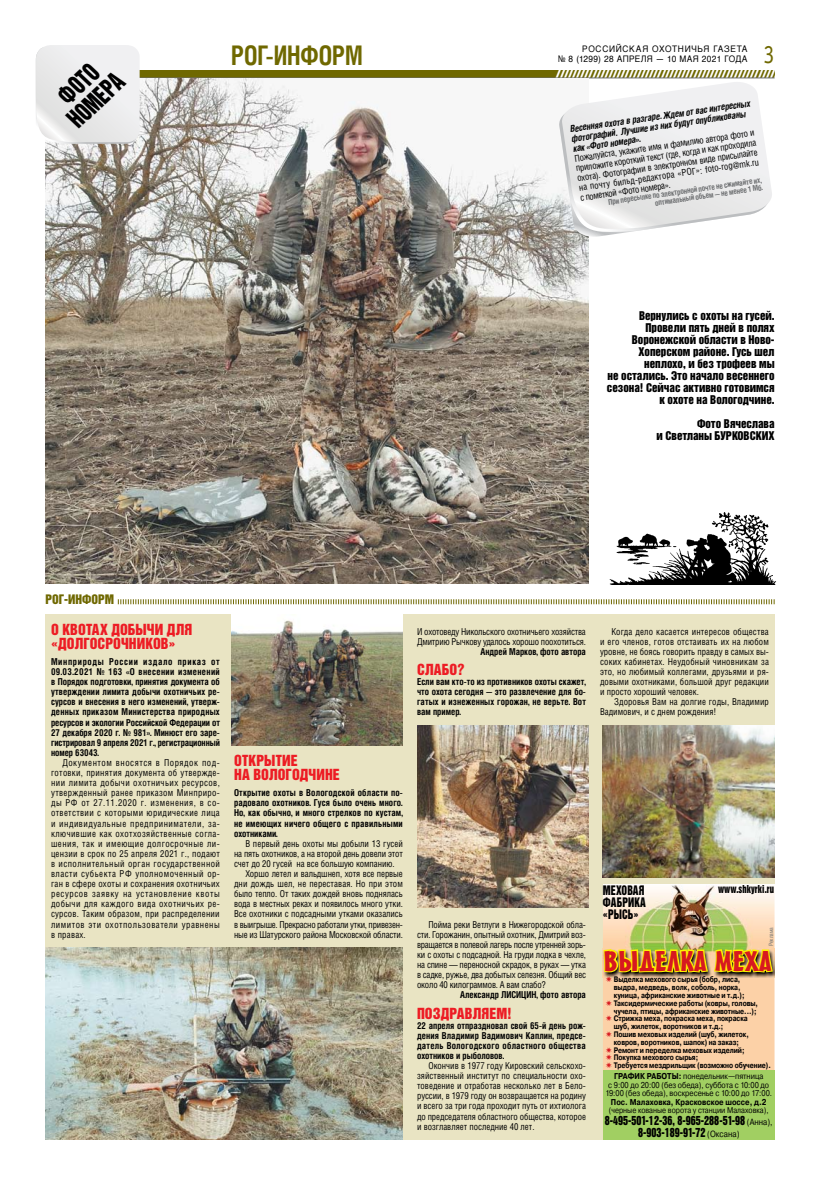
<style>
.page{position:relative;width:820px;height:1191px;background:#fff}
.page>*{position:absolute;margin:0;border:0;box-sizing:border-box;transform-origin:0 0}
.t1{font:27.6px "Mister Earl CBT";letter-spacing:.02em;color:#d71920;scale:1.28 1}
.t2{font:700 27px "Helios Cond";letter-spacing:-.005em;color:#6f6800;scale:.9 1}
.t3{font:26px "Officina Sans Book ITC";color:#6f6800;scale:.85 1}
.t4{font:23.9px/23.9px "Helvetica Inserat LT Std";color:#000;text-align:center;scale:.8 1}
.t5{font:14px/14px "Helvetica Inserat LT Std";letter-spacing:.005em;color:#ed1c24}
.t6{font:12px/12px "Helvetica Inserat LT Std";letter-spacing:.01em;color:#000;scale:.85 1}
.t7{font:12px "Helvetica Inserat LT Std";color:#6f6800}
.t8{font:11.5px/12px "Helvetica Inserat LT Std";color:#000;text-align:center;scale:.87 1}
.t9{font:11px/12px "Helvetica Inserat LT Std";letter-spacing:-.005em;color:#000;text-align:right}
.t10{font:10px "Helvetica Inserat LT Std";letter-spacing:.01em;color:#000;scale:.85 1}
.t11{font:9.5px/10.1px "Helios Cond";letter-spacing:-.01em;color:#000;text-align:justify;scale:.95 1}
.t12{font:700 9.5px/10.1px "Helios Cond";color:#000;text-align:justify;scale:.95 1}
.t13{font:9.5px/10.1px "Helios Cond";letter-spacing:.01em;color:#000;scale:.95 1}
.t14{font:9.5px "Helios Cond";letter-spacing:-.03em;color:#000;scale:.95 1}
.t15{font:9.4px/9.9px "Helios Cond";color:#000;text-align:justify;scale:.95 1}
.t16{font:italic 700 9.4px/10px "Helios Cond";color:#000;scale:.95 1}
.t17{font:9px/10px "Helvetica";letter-spacing:.07em;color:#000;text-align:right;scale:.93 1}
.t18{font:8.5px/8.5px "Pragmatica";color:#000;text-align:center;scale:.85 1}
.t19{font:700 8.5px "Pragmatica";color:#000;scale:.85 1}
.t20{font:8.3px "Pragmatica";color:#000;scale:.85 1}
.t21{font:700 8px "Pragmatica";letter-spacing:-.005em;color:#000;scale:.81 1}
.t22{font:700 7.9px/7.6px "Helios Cond";color:#6d6f71;text-align:right;scale:.95 1}
.t23{font:6px "Pragmatica";color:#6d6f71;scale:.77 1}
.s1{color:#d71920}
.s2{font-weight:700}
.s3{font-family:"Pragmatica";font-size:9px}
</style>
<div class="page">
<div style="left:45px;top:70px;width:729px;height:8px;background:#6f6800"></div>
<hr style="left:45px;top:77px;width:729px;height:1px;background:#6d6f71">
<img style="left:45px;top:79px;width:543px;height:505px">
<div style="left:45px;top:614px;width:729px;height:525px;background:#e9e4c3"></div>
<svg style="left:36px;top:45px;width:104px;height:99px"></svg>
<svg style="left:117px;top:599px;width:657px;height:6px"></svg>
<img style="left:609px;top:512px;width:167px;height:72px">
<img style="left:602px;top:884px;width:172px;height:186px">
<img style="left:602px;top:906px;width:173px;height:71px">
<div style="left:602px;top:1070px;width:172px;height:69px;background:#a1cf62"></div>
<img style="left:417px;top:725px;width:171px;height:182px">
<img style="left:231px;top:614px;width:172px;height:131px">
<img style="left:45px;top:947px;width:358px;height:193px">
<img style="left:602px;top:725px;width:172px;height:152px">
<svg style="left:555px;top:70px;width:220px;height:168px"></svg>
<h3 class="t4" style="left:48px;top:97px;width:85px;rotate:-43deg">ФОТО<br>НОМЕРА</h3>
<h2 class="t2" style="left:231px;top:39px;width:148px">РОГ-ИНФОРМ</h2>
<p class="t17" style="left:557px;top:44px;width:205px">РОССИЙСКАЯ ОХОТНИЧЬЯ ГАЗЕТА<br>№ 8 (1299) 28 апреля — 10 мая 2021 года</p>
<h3 class="t3" style="left:763px;top:39px;width:14px">3</h3>
<p class="t16" style="left:569px;top:123px;width:193px;rotate:-8deg">Весенняя охота в разгаре. Ждем от вас интересных фотографий. Лучшие из них будут опубликованы как «Фото номера».</p>
<p class="t15" style="left:573px;top:153px;width:193px;rotate:-8deg">Пожалуйста, укажите имя и фамилию автора фото и приложите короткий текст (где, когда и как проходила охота). Фотографии в электронном виде присылайте на почту бильд-редактора «РОГ»: foto-rog@mk.ru с пометкой «Фото номера».</p>
<p class="t22" style="left:607px;top:197px;width:164px;rotate:-8deg">При пересылке по электронной почте не сжимайте их, оптимальный объем — не менее 1 Мб.</p>
<p class="t9" style="left:606px;top:310px;width:169px">Вернулись с охоты на гусей.<br>Провели пять дней в полях<br>Воронежской области в Ново-<br>Хоперском районе. Гусь шел неплохо, и без трофеев мы<br>не остались. Это начало весеннего сезона! Сейчас активно готовимся к охоте на Вологодчине.</p>
<p class="t9" style="left:656px;top:418px;width:119px">Фото Вячеслава<br>и Светланы БУРКОВСКИХ</p>
<p class="t7" style="left:45px;top:592px;width:70px">РОГ-ИНФОРМ</p>
<h3 class="t5" style="left:51px;top:622px;width:143px">О КВОТАХ ДОБЫЧИ ДЛЯ «ДОЛГОСРОЧНИКОВ»</h3>
<p class="t12" style="left:51px;top:656px;width:179px">Минприроды России издало приказ от 09.03.2021 № 163 «О внесении изменений в Порядок подготовки, принятия документа об утверждении лимита добычи охотничьих ре&shy;сурсов и внесения в него изменений, утверж&shy;денных приказом Министерства природных ресурсов и экологии Российской Федерации от 27 декабря 2020 г. № 981». Минюст его заре&shy;гистрировал 9 апреля 2021 г., регистрационный номер 63043.</p>
<p class="t11" style="left:51px;top:757px;width:179px;text-indent:11px">Документом вносятся в Порядок под&shy;готовки, принятия документа об утвержде&shy;нии лимита добычи охотничьих ресурсов, утвержденный ранее приказом Минприро&shy;ды РФ от 27.11.2020 г. изменения, в со&shy;ответствии с которыми юридические лица и индивидуальные предприниматели, за&shy;ключившие как охотхозяйственные согла&shy;шения, так и имеющие долгосрочные ли&shy;цензии в срок по 25 апреля 2021 г., подают в исполнительный орган государственной власти субьекта РФ уполномоченный ор&shy;ган в сфере охоты и сохранения охотничьих ресурсов заявку на установление квоты добычи для каждого вида охотничьих ре&shy;сурсов. Таким образом, при распределении лимитов эти охотпользователи уравнены в правах.</p>
<h3 class="t5" style="left:234px;top:753px;width:107px">ОТКРЫТИЕ<br>НА ВОЛОГОДЧИНЕ</h3>
<p class="t12" style="left:234px;top:787px;width:179px">Открытие охоты в Вологодской области по&shy;радовало охотников. Гуся было очень много.<br>Но, как обычно, и много стрелков по кустам, не имеющих ничего общего с правильными охотниками.</p>
<p class="t11" style="left:245px;top:838px;width:167px">В первый день охоты мы добыли 13 гусей</p>
<p class="t11" style="left:234px;top:848px;width:179px">на пять охотников, а на второй день довели этот</p>
<p class="t11" style="left:234px;top:858px;width:170px">счет до 20 гусей на все большую компанию.</p>
<p class="t11" style="left:245px;top:868px;width:167px">Хоршо летел и вальдшнеп, хотя все первые</p>
<p class="t13" style="left:234px;top:878px;width:179px">дни дождь шел, не переставая. Но при этом</p>
<p class="t11" style="left:234px;top:888px;width:179px">было тепло. От таких дождей вновь поднялась</p>
<p class="t11" style="left:234px;top:898px;width:179px">вода в местных реках и появилось много утки.</p>
<p class="t11" style="left:234px;top:909px;width:179px">Все охотники с подсадными утками оказались</p>
<p class="t14" style="left:234px;top:918px;width:179px">в выигрыше. Прекрасно работали утки, привезен-</p>
<p class="t11" style="left:234px;top:929px;width:179px">ные из Шатурского района Московской области.</p>
<p class="t11" style="left:417px;top:626px;width:179px">И охотоведу Никольского охотничьего хозяйства<br>Дмитрию Рычкову удалось хорошо поохотиться.</p>
<p class="t12" style="left:480px;top:646px;width:112px">Андрей Марков, фото автора</p>
<h3 class="t5" style="left:417px;top:663px;width:49px">СЛАБО?</h3>
<p class="t12" style="left:417px;top:676px;width:179px">Если вам кто-то из противников охоты скажет, что охота сегодня — это развлечение для бо&shy;гатых и изнеженных горожан, не верьте. Вот вам пример.</p>
<p class="t11" style="left:600px;top:626px;width:179px;text-indent:11px">Когда дело касается интересов общества и его членов, готов отстаивать их на любом уровне, не боясь говорить правду в самых вы&shy;соких кабинетах. Неудобный чиновникам за это, но любимый коллегами, друзьями и ря&shy;довыми охотниками, большой друг редакции и просто хороший человек.</p>
<p class="t13" style="left:600px;top:696px;width:179px;text-indent:14px">Здоровья Вам на долгие годы, Владимир<br>Вадимович, и с днем рождения!</p>
<p class="t11" style="left:417px;top:919px;width:179px;text-indent:11px">Пойма реки Ветлуги в Нижегородской обла&shy;сти. Горожанин, опытный охотник, Дмитрий воз&shy;вращается в полевой лагерь после утренней зорь&shy;ки с охоты с подсадной. На груди лодка в чехле, на спине — переносной скрадок, в руках — утка в садке, ружье, два добытых селезня. Общий вес около 40 килограммов. А вам слабо?</p>
<p class="t12" style="left:460px;top:989px;width:134px">Александр ЛИСИЦИН, фото автора</p>
<h3 class="t5" style="left:417px;top:1006px;width:96px">ПОЗДРАВЛЯЕМ!</h3>
<p class="t12" style="left:417px;top:1020px;width:179px">22 апреля отпраздновал свой 65-й день рож&shy;дения Владимир Вадимович Каплин, предсе&shy;датель Вологодского областного общества охотников и рыболовов.</p>
<p class="t11" style="left:417px;top:1060px;width:179px;text-indent:11px">Окончив в 1977 году Кировский сельскохо&shy;зяйственный институт по специальности охо&shy;товедение и отработав несколько лет в Бело&shy;руссии, в 1979 году он возвращается на родину и всего за три года проходит путь от ихтиолога до председателя областного общества, которое и возглавляет последние 40 лет.</p>
<p class="t6" style="left:602px;top:884px;width:52px">МЕХОВАЯ<br>ФАБРИКА «РЫСЬ»</p>
<p class="t10" style="left:717px;top:883px;width:67px">www.shkyrki.ru</p>
<p class="t23" style="left:767px;top:946px;width:26px;rotate:-90deg">Реклама</p>
<h1 class="t1" style="left:603px;top:944px;width:132px">ВЫДЕЛКА МЕХА</h1>
<p class="t21" style="left:605px;top:974px;width:168px"><span class="s1">✷</span> Выделка мехового сырья (бобр, лиса,</p>
<p class="t21" style="left:613px;top:982px;width:158px">выдра, медведь, волк, соболь, норка,</p>
<p class="t21" style="left:613px;top:990px;width:163px">куница, африканские животные и т.д.);</p>
<p class="t21" style="left:605px;top:997px;width:189px"><span class="s1">✷</span> Таксидермические работы (ковры, головы,</p>
<p class="t21" style="left:613px;top:1005px;width:178px">чучела, птицы, африканские животные...);</p>
<p class="t21" style="left:605px;top:1013px;width:177px"><span class="s1">✷</span> Стрижка меха, покраска меха, покраска</p>
<p class="t21" style="left:613px;top:1021px;width:137px">шуб, жилеток, воротников и т.д.;</p>
<p class="t21" style="left:605px;top:1029px;width:178px"><span class="s1">✷</span> Пошив меховых изделий (шуб, жилеток,</p>
<p class="t21" style="left:613px;top:1036px;width:156px">ковров, воротников, шапок) на заказ;</p>
<p class="t21" style="left:605px;top:1044px;width:173px"><span class="s1">✷</span> Ремонт и переделка меховых изделий;</p>
<p class="t21" style="left:605px;top:1052px;width:115px"><span class="s1">✷</span> Покупка мехового сырья;</p>
<p class="t21" style="left:605px;top:1060px;width:205px"><span class="s1">✷</span> Требуется мездрильщик (возможно обучение).</p>
<p class="t18" style="left:605px;top:1072px;width:198px"><span class="s2">ГРАФИК РАБОТЫ:</span> понедельник—пятница<br>с 9:00 до 20:00 (без обеда), суббота с 10:00 до<br>19:00 (без обеда), воскресенье с 10:00 до 17:00.</p>
<p class="t19" style="left:610px;top:1096px;width:184px">Пос. Малаховка, Красковское шоссе, д.2</p>
<p class="t20" style="left:608px;top:1105px;width:189px">(черные кованые ворота у станции Малаховка),</p>
<p class="t8" style="left:604px;top:1115px;width:194px">8-495-501-12-36, 8-965-288-51-98 <span class="s3">(Анна),<br></span>8-903-189-91-72 <span class="s3">(Оксана)</span></p>
</div>
